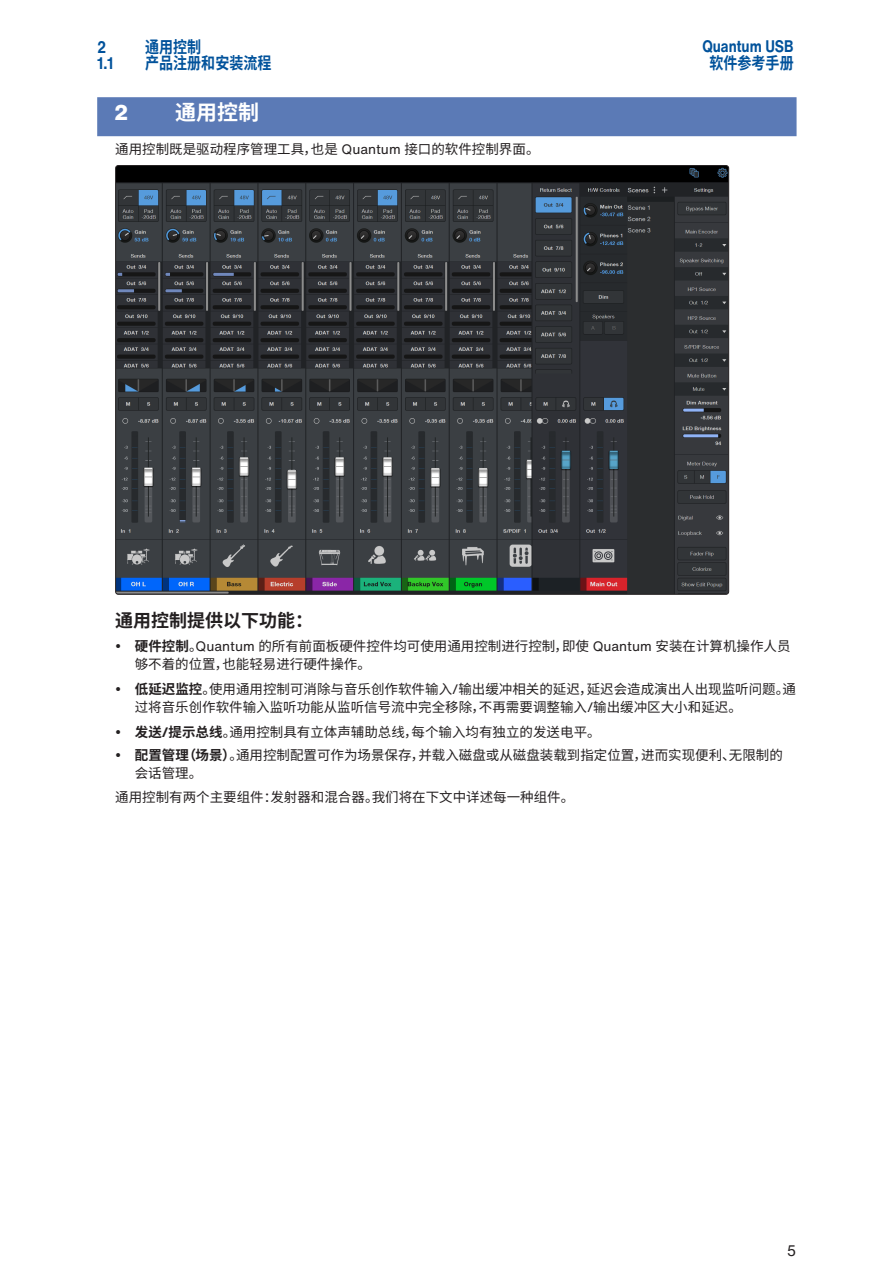
<style>
.page{position:relative;width:893px;height:1263px;background:#fff}
.page>*{position:absolute;margin:0;border:0;box-sizing:border-box;transform-origin:0 0}
.Headline{font:700 21px "Source Han Sans CN";color:#fff}
.Headline-2{font:800 21px "Helvetica Now Text";color:#fff}
.Paragraph_Head_1{font:700 18px "Source Han Sans CN";color:#231f20}
.t1{font:700 16.5px "Source Han Sans CN";color:#01529b;scale:.85 1}
.t2{font:700 16.5px "Helvetica Now Text";color:#01529b;scale:.85 1}
.t3{font:15px "Helvetica Now Text";color:#231f20}
.NBody_L1{font:13.5px/18px "Source Han Sans CN";color:#231f20}
.s1{font-family:"Helvetica Now Text"}
.s2{font-weight:700}
.s3{font-family:"Helvetica Now Text";font-weight:700}
</style>
<div class="page">
<div style="left:97px;top:97px;width:700px;height:39px;background:#5b7ab6"></div>
<img style="left:117px;top:167px;width:610px;height:426px">
<p class="t2" style="left:97px;top:35px;width:12px">2</p>
<p class="t1" style="left:145px;top:38px;width:68px">通用控制</p>
<p class="t2" style="left:97px;top:51px;width:21px">1.1</p>
<p class="t1" style="left:145px;top:54px;width:150px">产品注册和安装流程</p>
<p class="Headline-2" style="left:114px;top:97px;width:16px">2</p>
<p class="Headline" style="left:175px;top:101px;width:85px">通用控制</p>
<p class="NBody_L1" style="left:115px;top:140px;width:426px">通用控制既是驱动程序管理工具，也是 <span class="s1">Quantum</span> 接口的软件控制界面。</p>
<p class="t2" style="left:702px;top:34px;width:109px">Quantum USB</p>
<p class="t1" style="left:709px;top:53px;width:101px">软件参考手册</p>
<p class="Paragraph_Head_1" style="left:115px;top:610px;width:200px">通用控制提供以下功能：</p>
<p class="NBody_L1" style="left:135px;top:638px;width:657px"><span class="s2">硬件控制</span>。<span class="s1">Quantum</span> 的所有前面板硬件控件均可使用通用控制进行控制，即使 <span class="s1">Quantum</span> 安装在计算机操作人员够不着的位置，也能轻易进行硬件操作。</p>
<p class="NBody_L1" style="left:135px;top:680px;width:663px"><span class="s2">低延迟监控</span>。使用通用控制可消除与音乐创作软件输入<span class="s1">/</span>输出缓冲相关的延迟，延迟会造成演出人出现监听问题。通过将音乐创作软件输入监听功能从监听信号流中完全移除，不再需要调整输入<span class="s1">/</span>输出缓冲区大小和延迟。</p>
<p class="NBody_L1" style="left:135px;top:723px;width:467px"><span class="s2">发送</span><span class="s3">/</span><span class="s2">提示总线</span>。通用控制具有立体声辅助总线，每个输入均有独立的发送电平。</p>
<p class="NBody_L1" style="left:135px;top:746px;width:650px"><span class="s2">配置管理（场景）</span>。通用控制配置可作为场景保存，并载入磁盘或从磁盘装载到指定位置，进而实现便利、无限制的会话管理。</p>
<p class="NBody_L1" style="left:115px;top:789px;width:461px">通用控制有两个主要组件：发射器和混合器。我们将在下文中详述每一种组件。</p>
<p class="t3" style="left:787px;top:1240px;width:11px">5</p>
</div>
